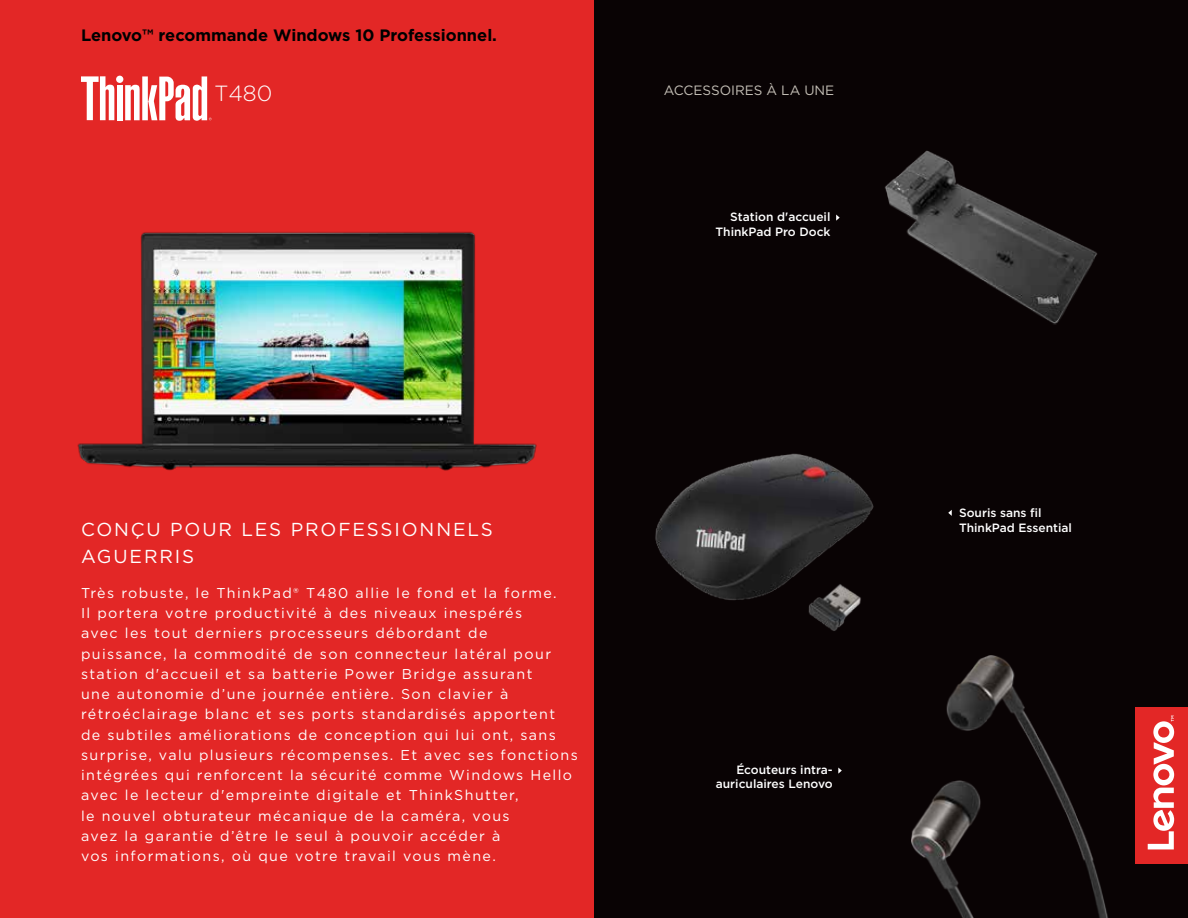
<style>
.page{position:relative;width:1188px;height:918px;background:#fff}
.page>*{position:absolute;margin:0;border:0;box-sizing:border-box;transform-origin:0 0}
.t1{font:300 21.9px "Gotham";color:#fff}
.t2{font:18.75px "Gotham";letter-spacing:.1em;color:#fff}
.t3{font:700 16.5px "Gotham";color:#000}
.t4{font:14.25px/20.2px "Gotham";letter-spacing:.1em;color:#fff}
.t5{font:13.5px "Gotham";color:#c5c0b7}
.t6{font:500 12px/14.2px "Gotham";color:#fff;text-align:right}
</style>
<div class="page">
<div style="left:592px;top:0;width:596px;height:918px;background:#090304"></div>
<svg style="left:838px;top:768px;width:4px;height:6px"></svg>
<svg style="left:836px;top:215px;width:4px;height:6px"></svg>
<svg style="left:948px;top:510px;width:4px;height:6px"></svg>
<img style="left:911px;top:655px;width:225px;height:263px">
<div style="left:0;top:0;width:594px;height:918px;background:#e32726"></div>
<div style="left:1136px;top:707px;width:52px;height:157px;background:#e32726"></div>
<svg style="left:1148px;top:716px;width:26px;height:133px"></svg>
<div style="left:116px;top:76px;width:7px;height:7px;background:#fff;border-radius:50%"></div>
<svg style="left:81px;top:76px;width:33px;height:44px"></svg>
<div style="left:117px;top:85px;width:6px;height:35px;background:#fff"></div>
<svg style="left:125px;top:76px;width:87px;height:45px"></svg>
<img style="left:655px;top:453px;width:290px;height:215px">
<img style="left:77px;top:231px;width:460px;height:240px">
<img style="left:885px;top:150px;width:212px;height:175px">
<p class="t3" style="left:81px;top:25px;width:418px">Lenovo™ recommande Windows 10 Professionnel.</p>
<h1 class="t1" style="left:214px;top:79px;width:59px">T480</h1>
<p class="t5" style="left:664px;top:82px;width:172px">ACCESSOIRES À LA UNE</p>
<p class="t6" style="left:716px;top:209px;width:116px;line-height:15px">Station d'accueil<br>ThinkPad Pro Dock</p>
<p class="t6" style="left:959px;top:506px;width:84px">Souris sans fil</p>
<h2 class="t2" style="left:81px;top:517px;width:413px">CONÇU POUR LES PROFESSIONNELS</h2>
<p class="t6" style="left:959px;top:521px;width:114px">ThinkPad Essential</p>
<h2 class="t2" style="left:81px;top:544px;width:115px">AGUERRIS</h2>
<p class="t4" style="left:81px;top:582px;width:498px">Très robuste, le ThinkPad® T480 allie le fond et la forme.<br>Il portera votre productivité à des niveaux inespérés<br>avec les tout derniers processeurs débordant de<br>puissance, la commodité de son connecteur latéral pour station d'accueil et sa batterie Power Bridge assurant<br>une autonomie d’une journée entière. Son clavier à rétroéclairage blanc et ses ports standardisés apportent de subtiles améliorations de conception qui lui ont, sans surprise, valu plusieurs récompenses. Et avec ses fonctions intégrées qui renforcent la sécurité comme Windows Hello avec le lecteur d'empreinte digitale et ThinkShutter,<br>le nouvel obturateur mécanique de la caméra, vous<br>avez la garantie d’être le seul à pouvoir accéder à<br>vos informations, où que votre travail vous mène.</p>
<p class="t6" style="left:716px;top:763px;width:118px">Écouteurs intra&shy;auriculaires Lenovo</p>
</div>
